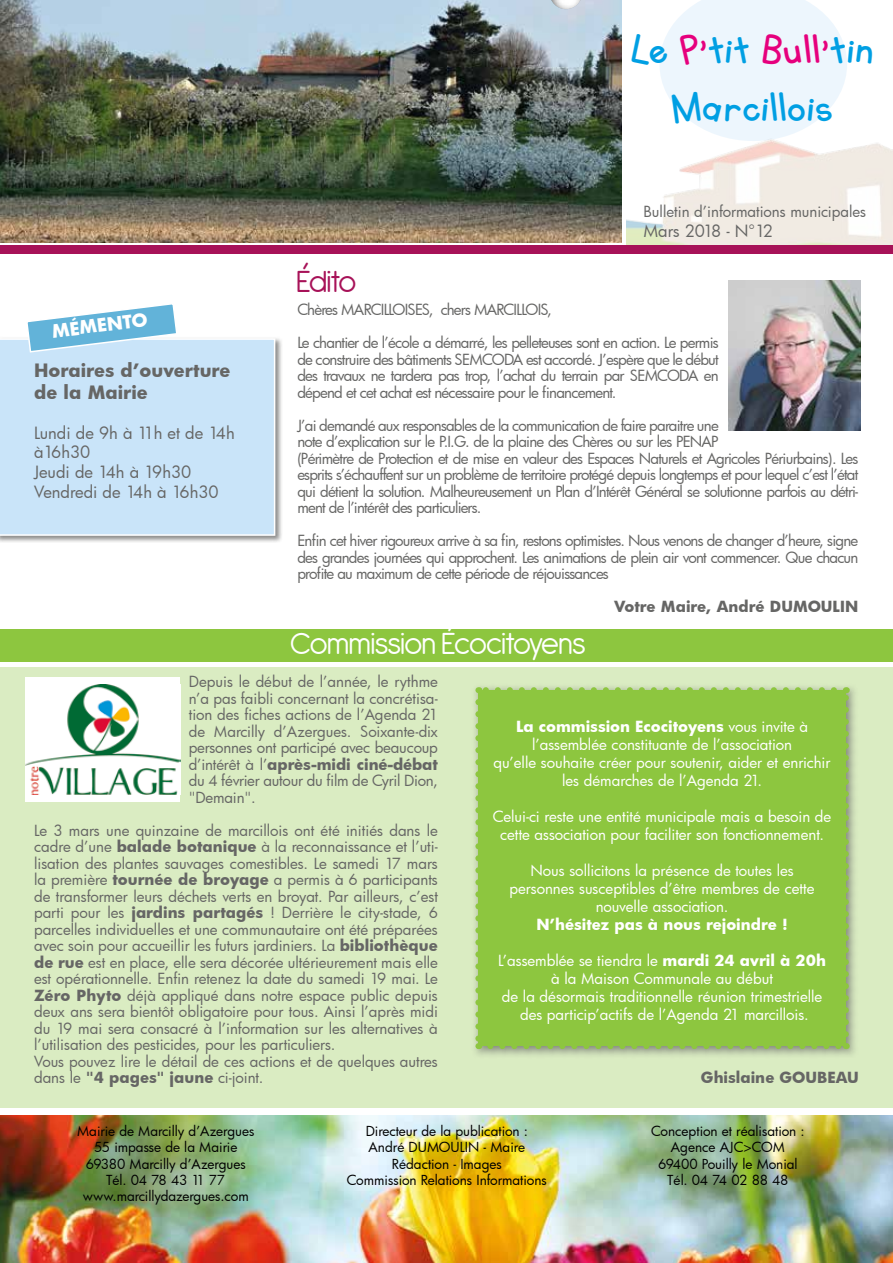
<style>
.page{position:relative;width:893px;height:1263px;background:#fff}
.page>*{position:absolute;margin:0;border:0;box-sizing:border-box;transform-origin:0 0}
.t1{font:48px/57.6px "KG Primary Whimsy";color:#009fe3;text-align:center}
.t2{font:33px "Antipasto";letter-spacing:-.04em;color:#fff}
.t3{font:33px "Antipasto";letter-spacing:-.045em;color:#a71258}
.t4{font:700 18px/21.6px "Futura Bk";color:#666665}
.t5{font:700 18px "Futura Bk";color:#fff}
.t6{font:16.5px/19.8px "Futura Bk";color:#666665}
.t7{font:15px/16.5px "Futura Bk";letter-spacing:-.015em;color:#666665;text-align:justify}
.t8{font:15px/18px "Futura Bk";color:#fff;text-align:center}
.t9{font:15px/16.5px "Futura Bk";letter-spacing:-.05em;color:#666665}
.t10{font:700 15px "Futura Bk";color:#666665}
.t11{font:700 15px "Futura Bk";color:#fff}
.t12{font:13.5px/16.2px "Futura Bk";color:#000;text-align:center}
.s1{color:#e6007d}
.s2{font-weight:700}
</style>
<div class="page">
<img style="left:0;top:1115px;width:893px;height:148px">
<div style="left:0;top:668px;width:893px;height:440px;background:#daecc2"></div>
<svg style="left:660px;top:0;width:187px;height:118px;background:#eef6fd"></svg>
<img style="left:0;top:0;width:621px;height:242px">
<img style="left:626px;top:118px;width:267px;height:128px">
<div style="left:0;top:246px;width:893px;height:8px;background:#a71258"></div>
<div style="left:0;top:337px;width:283px;height:206px;background:#666665;opacity:.75"></div>
<div style="left:0;top:338px;width:275px;height:198px;background:#c9e4f9"></div>
<div style="left:547px;top:0;width:36px;height:12px;background:#000;opacity:.75"></div>
<svg style="left:25px;top:304px;width:153px;height:49px"></svg>
<img style="left:729px;top:281px;width:131px;height:149px">
<div style="left:0;top:629px;width:893px;height:33px;background:#8dc63f"></div>
<div style="left:26px;top:677px;width:154px;height:125px;background:#fff"></div>
<img style="left:26px;top:684px;width:154px;height:111px">
<div style="left:471px;top:682px;width:388px;height:377px;background:#666665;opacity:.75"></div>
<div style="left:478px;top:690px;width:368px;height:356px;background:#8dc63f"></div>
<svg style="left:490px;top:1046px;width:350px;height:3px"></svg>
<svg style="left:475px;top:702px;width:6px;height:347px"></svg>
<svg style="left:843px;top:687px;width:6px;height:347px"></svg>
<svg style="left:478px;top:687px;width:356px;height:3px"></svg>
<h1 class="t1" style="left:631px;top:22px;width:244px">Le <span class="s1">P’</span>tit <span class="s1">Bull’</span>tin<br>Marcillois</h1>
<p class="t5" style="left:51px;top:318px;width:97px;rotate:-7deg">MÉMENTO</p>
<p class="t4" style="left:34px;top:359px;width:198px">Horaires d’ouverture de la Mairie</p>
<p class="t6" style="left:34px;top:422px;width:202px">Lundi de 9h à 11h et de 14h à16h30<br>Jeudi de 14h à 19h30<br>Vendredi de 14h à 16h30</p>
<h2 class="t3" style="left:296px;top:263px;width:62px">Édito</h2>
<p class="t7" style="left:643px;top:203px;width:224px">Bulletin d’informations municipales</p>
<p class="t6" style="left:643px;top:221px;width:131px">Mars 2018 - N°12</p>
<p class="t9" style="left:297px;top:301px;width:256px">Chères MARCILLOISES, chers MARCILLOIS,</p>
<p class="t7" style="left:297px;top:334px;width:423px">Le chantier de l’école a démarré, les pelleteuses sont en action. Le permis de construire des bâtiments SEMCODA est accordé. J’espère que le début des travaux ne tardera pas trop, l’achat du terrain par SEMCODA en dépend et cet achat est nécessaire pour le financement.</p>
<p class="t9" style="left:297px;top:416px;width:563px">J’ai demandé aux responsables de la communication de faire paraitre une<br>note d’explication sur le P.I.G. de la plaine des Chères ou sur les PENAP<br>(Périmètre de Protection et de mise en valeur des Espaces Naturels et Agricoles Périurbains). Les esprits s’échauffent sur un problème de territoire protégé depuis longtemps et pour lequel c’est l’état qui détient la solution. Malheureusement un Plan d’Intérêt Général se solutionne parfois au détri&shy;ment de l’intérêt des particuliers.</p>
<p class="t7" style="left:297px;top:532px;width:562px">Enfin cet hiver rigoureux arrive à sa fin, restons optimistes. Nous venons de changer d’heure, signe des grandes journées qui approchent. Les animations de plein air vont commencer. Que chacun profite au maximum de cette période de réjouissances</p>
<p class="t10" style="left:614px;top:596px;width:246px">Votre Maire, André DUMOULIN</p>
<h2 class="t2" style="left:290px;top:625px;width:298px">Commission Écocitoyens</h2>
<p class="t7" style="left:189px;top:673px;width:251px">Depuis le début de l’année, le rythme n’a pas faibli concernant la concrétisa&shy;tion des fiches actions de l’Agenda 21 de Marcilly d’Azergues. Soixante-dix personnes ont participé avec beaucoup d’intérêt à l’<span class="s2">après-midi ciné-débat </span>du 4 février autour du film de Cyril Dion, "Demain".</p>
<p class="t7" style="left:34px;top:822px;width:405px;text-align:left">Le 3 mars une quinzaine de marcillois ont été initiés dans le cadre d’une <span class="s2">balade botanique</span> à la reconnaissance et l’uti&shy;lisation des plantes sauvages comestibles. Le samedi 17 mars la première <span class="s2">tournée de broyage</span> a permis à 6 participants de transformer leurs déchets verts en broyat. Par ailleurs, c’est parti pour les <span class="s2">jardins partagés</span> ! Derrière le city-stade, 6 parcelles individuelles et une communautaire ont été préparées avec soin pour accueillir les futurs jardiniers. La <span class="s2">bibliothèque de rue</span> est en place, elle sera décorée ultérieurement mais elle est opérationnelle. Enfin retenez la date du samedi 19 mai. Le <span class="s2">Zéro Phyto</span> déjà appliqué dans notre espace public depuis deux ans sera bientôt obligatoire pour tous. Ainsi l’après midi du 19 mai sera consacré à l’information sur les alternatives à l’utilisation des pesticides, pour les particuliers.<br>Vous pouvez lire le détail de ces actions et de quelques autres dans le <span class="s2">"4 pages" jaune</span> ci-joint.</p>
<p class="t8" style="left:494px;top:717px;width:338px"><span class="s2">La commission Ecocitoyens</span> vous invite à l’assemblée constituante de l’association<br>qu’elle souhaite créer pour soutenir, aider et enrichir les démarches de l’Agenda 21.</p>
<p class="t8" style="left:493px;top:807px;width:340px">Celui-ci reste une entité municipale mais a besoin de cette association pour faciliter son fonctionnement.</p>
<p class="t8" style="left:510px;top:861px;width:306px">Nous sollicitons la présence de toutes les personnes susceptibles d’être membres de cette nouvelle association.</p>
<p class="t11" style="left:536px;top:914px;width:253px">N’hésitez pas à nous rejoindre !</p>
<p class="t8" style="left:498px;top:951px;width:329px">L’assemblée se tiendra le <span class="s2">mardi 24 avril à 20h </span>à la Maison Communale au début<br>de la désormais traditionnelle réunion trimestrielle des particip’actifs de l’Agenda 21 marcillois.</p>
<p class="t10" style="left:701px;top:1066px;width:160px">Ghislaine GOUBEAU</p>
<p class="t12" style="left:77px;top:1123px;width:179px">Mairie de Marcilly d’Azergues<br>55 impasse de la Mairie<br>69380 Marcilly d’Azergues<br>Tél. 04 78 43 11 77 www.marcillydazergues.com</p>
<p class="t12" style="left:347px;top:1123px;width:202px">Directeur de la publication :<br>André DUMOULIN - Maire<br>Rédaction - Images<br>Commission Relations Informations</p>
<p class="t12" style="left:651px;top:1123px;width:155px">Conception et réalisation :<br>Agence AJC&gt;COM<br>69400 Pouilly le Monial<br>Tél. 04 74 02 88 48</p>
</div>
